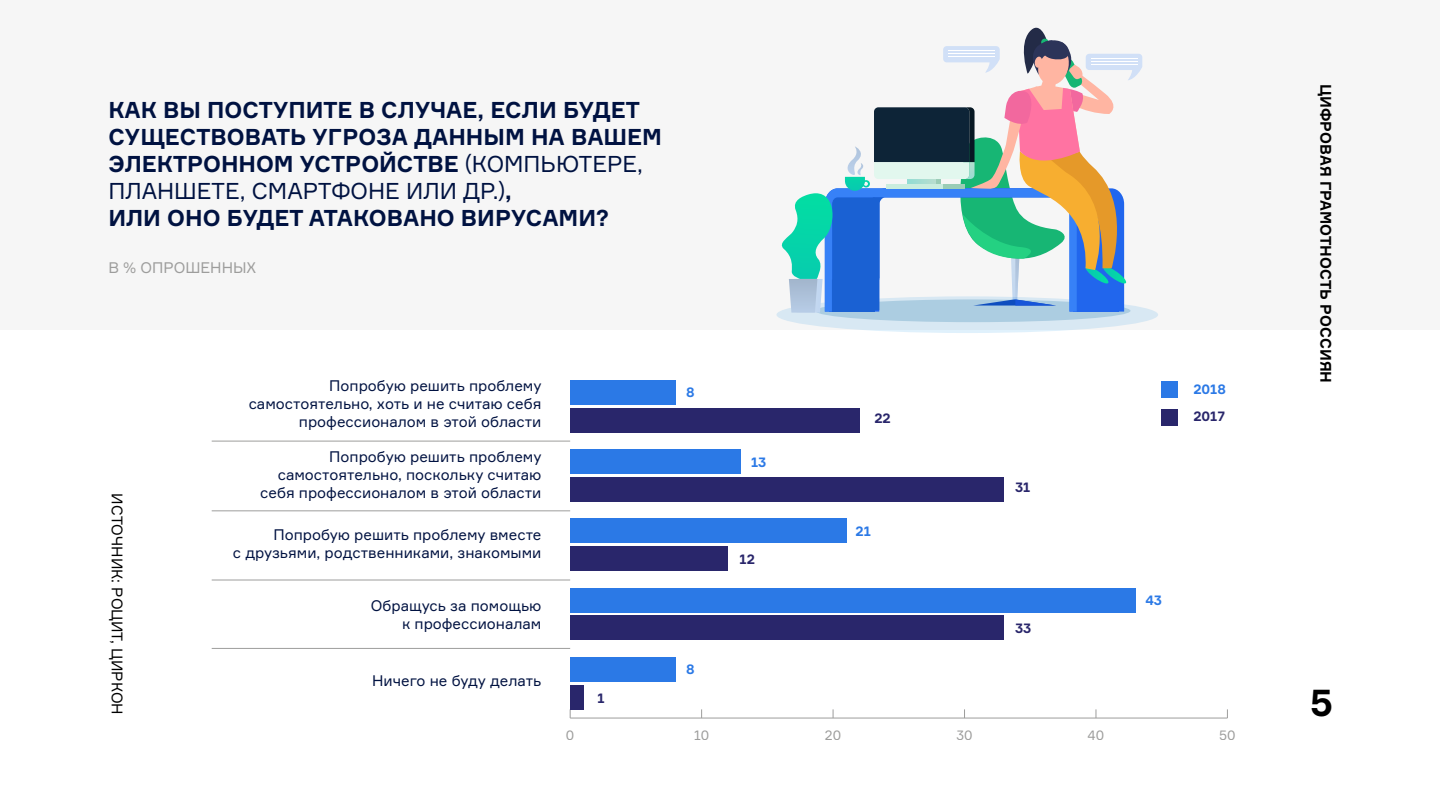
<style>
.page{position:relative;width:1440px;height:810px;background:#fff}
.page>*{position:absolute;margin:0;border:0;box-sizing:border-box;transform-origin:0 0}
.t1{font:700 37.5px "Formular";color:#000}
.t2{font:700 22.5px/27px "Formular";color:#001241}
.t3{font:15px/18px "Formular";color:#001241;text-align:right}
.t4{font:700 15px "Formular";color:#000}
.t5{font:15px "Formular";color:#000}
.t6{font:15px "Formular";color:#9d9d9c}
.t7{font:700 13.5px "Formular";color:#29266b}
.t8{font:700 13.5px "Formular";color:#2b79e6}
.t9{font:13.5px "Formular";color:#9d9d9c}
.s1{font-weight:400}
</style>
<div class="page">
<div style="left:0;top:0;width:1440px;height:330px;background:#f6f6f6"></div>
<hr style="left:570px;top:718px;width:657px;height:1px;background:#9d9d9c">
<div style="left:570px;top:408px;width:289px;height:25px;background:#29266b"></div>
<div style="left:570px;top:477px;width:434px;height:25px;background:#29266b"></div>
<div style="left:570px;top:546px;width:158px;height:25px;background:#29266b"></div>
<div style="left:570px;top:615px;width:434px;height:25px;background:#29266b"></div>
<div style="left:570px;top:685px;width:13px;height:25px;background:#29266b"></div>
<div style="left:570px;top:380px;width:105px;height:25px;background:#2b79e6"></div>
<div style="left:570px;top:449px;width:171px;height:25px;background:#2b79e6"></div>
<div style="left:570px;top:518px;width:276px;height:25px;background:#2b79e6"></div>
<div style="left:570px;top:588px;width:565px;height:25px;background:#2b79e6"></div>
<div style="left:570px;top:657px;width:105px;height:25px;background:#2b79e6"></div>
<hr style="left:212px;top:648px;width:358px;height:1px;background:#9d9d9c">
<hr style="left:212px;top:580px;width:358px;height:1px;background:#9d9d9c">
<hr style="left:212px;top:511px;width:358px;height:1px;background:#9d9d9c">
<hr style="left:212px;top:441px;width:358px;height:1px;background:#9d9d9c">
<div style="left:1162px;top:381px;width:16px;height:16px;background:#2b79e6"></div>
<div style="left:1162px;top:409px;width:16px;height:16px;background:#29266b"></div>
<div style="left:776px;top:296px;width:382px;height:37px;background:#d8e8f3;border-radius:50%"></div>
<div style="left:815px;top:299px;width:315px;height:23px;background:#accde1;border-radius:50%"></div>
<svg style="left:777px;top:27px;width:365px;height:286px"></svg>
<hr style="left:948px;top:51px;width:47px;height:1px;background:#fff">
<hr style="left:948px;top:54px;width:47px;height:1px;background:#fff">
<hr style="left:948px;top:57px;width:47px;height:1px;background:#fff">
<h2 class="t2" style="left:108px;top:96px;width:555px">КАК ВЫ ПОСТУПИТЕ В СЛУЧАЕ, ЕСЛИ БУДЕТ СУЩЕСТВОВАТЬ УГРОЗА ДАННЫМ НА ВАШЕМ ЭЛЕКТРОННОМ УСТРОЙСТВЕ <span class="s1">(КОМПЬЮТЕРЕ, ПЛАНШЕТЕ, СМАРТФОНЕ ИЛИ ДР.)</span>,<br>ИЛИ ОНО БУДЕТ АТАКОВАНО ВИРУСАМИ?</h2>
<p class="t6" style="left:108px;top:259px;width:149px">В % ОПРОШЕННЫХ</p>
<p class="t5" style="left:126px;top:493px;width:223px;rotate:90deg">ИСТОЧНИК: РОЦИТ, ЦИРКОН</p>
<p class="t3" style="left:249px;top:377px;width:294px">Попробую решить проблему самостоятельно, хоть и не считаю себя профессионалом в этой области</p>
<p class="t3" style="left:260px;top:447px;width:283px">Попробую решить проблему самостоятельно, поскольку считаю себя профессионалом в этой области</p>
<p class="t3" style="left:233px;top:525px;width:310px">Попробую решить проблему вместе<br>с друзьями, родственниками, знакомыми</p>
<p class="t3" style="left:371px;top:596px;width:172px">Обращусь за помощью к профессионалам</p>
<p class="t3" style="left:372px;top:671px;width:171px">Ничего не буду делать</p>
<p class="t7" style="left:597px;top:689px;width:9px">1</p>
<p class="t8" style="left:686px;top:384px;width:10px">8</p>
<p class="t8" style="left:686px;top:661px;width:10px">8</p>
<p class="t8" style="left:751px;top:453px;width:17px">13</p>
<p class="t7" style="left:740px;top:551px;width:17px">12</p>
<p class="t7" style="left:874px;top:410px;width:18px">22</p>
<p class="t8" style="left:856px;top:523px;width:17px">21</p>
<p class="t7" style="left:1015px;top:479px;width:17px">31</p>
<p class="t7" style="left:1015px;top:620px;width:18px">33</p>
<p class="t8" style="left:1193px;top:380px;width:34px">2018</p>
<p class="t7" style="left:1193px;top:408px;width:33px">2017</p>
<p class="t8" style="left:1145px;top:592px;width:18px">43</p>
<p class="t9" style="left:566px;top:727px;width:10px">0</p>
<p class="t9" style="left:694px;top:727px;width:17px">10</p>
<p class="t9" style="left:825px;top:727px;width:18px">20</p>
<p class="t9" style="left:956px;top:727px;width:18px">30</p>
<p class="t9" style="left:1088px;top:727px;width:18px">40</p>
<p class="t9" style="left:1219px;top:727px;width:18px">50</p>
<p class="t4" style="left:1335px;top:84px;width:301px;rotate:90deg">ЦИФРОВАЯ ГРАМОТНОСТЬ РОССИЯН</p>
<h1 class="t1" style="left:1310px;top:680px;width:25px">5</h1>
</div>
